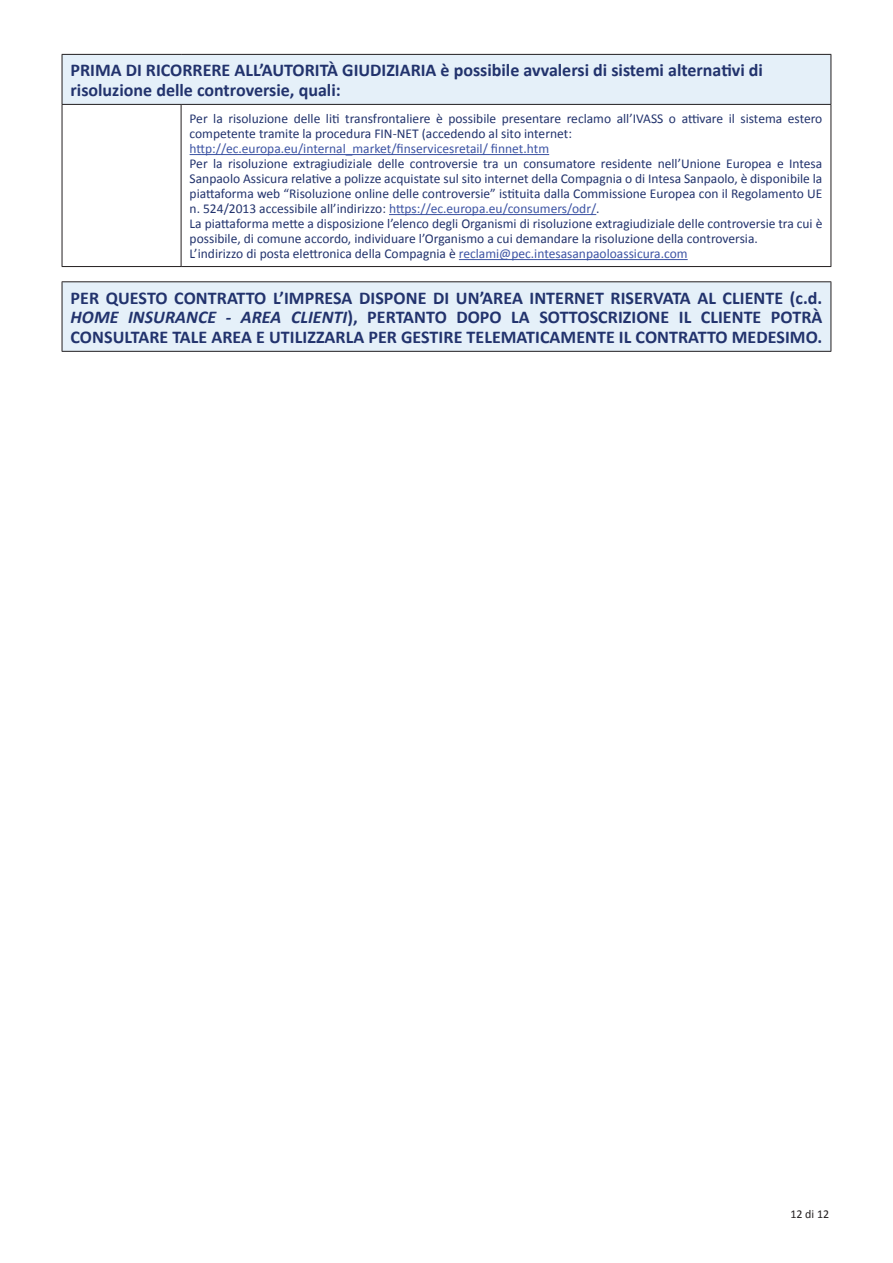
<style>
.page{position:relative;width:893px;height:1263px;background:#fff}
.page>*{position:absolute;margin:0;border:0;box-sizing:border-box;transform-origin:0 0}
.t1{font:700 18px/19.5px "Calibri";color:#22336d}
.t2{font:13.5px/15px "Calibri";color:#22336d}
.t3{font:13.5px "Calibri";color:#3d54a4}
.t4{font:12px "Calibri";color:#231f20}
.s1{color:#3d54a4}
.s2{font-style:italic}
</style>
<div class="page">
<div style="left:62px;top:54px;width:769px;height:50px;background:#e5f0f9"></div>
<hr style="left:62px;top:104px;width:119px;height:1px;background:#231f20">
<hr style="left:181px;top:104px;width:650px;height:1px;background:#231f20">
<hr style="left:62px;top:266px;width:119px;height:1px;background:#231f20">
<hr style="left:181px;top:266px;width:650px;height:1px;background:#231f20">
<hr style="left:62px;top:54px;width:119px;height:1px;background:#231f20">
<hr style="left:181px;top:54px;width:650px;height:1px;background:#231f20">
<hr style="left:62px;top:105px;width:1px;height:161px;background:#231f20">
<hr style="left:62px;top:55px;width:1px;height:49px;background:#231f20">
<hr style="left:181px;top:105px;width:1px;height:161px;background:#231f20">
<hr style="left:831px;top:105px;width:1px;height:161px;background:#231f20">
<hr style="left:831px;top:55px;width:1px;height:49px;background:#231f20">
<hr style="left:190px;top:154px;width:359px;height:1px;background:#3d54a4">
<hr style="left:389px;top:214px;width:207px;height:1px;background:#3d54a4">
<hr style="left:459px;top:259px;width:229px;height:1px;background:#3d54a4">
<div style="left:62px;top:282px;width:769px;height:69px;background:#e5f0f9"></div>
<hr style="left:62px;top:351px;width:769px;height:1px;background:#231f20">
<hr style="left:62px;top:281px;width:769px;height:1px;background:#231f20">
<hr style="left:62px;top:282px;width:1px;height:69px;background:#231f20">
<hr style="left:831px;top:282px;width:1px;height:69px;background:#231f20">
<h1 class="t1" style="left:71px;top:61px;width:694px">PRIMA DI RICORRERE ALL’AUTORITÀ GIUDIZIARIA è possibile avvalersi di sistemi alternativi di risoluzione delle controversie, quali:</h1>
<p class="t2" style="left:190px;top:111px;width:634px">Per la risoluzione delle liti transfrontaliere è possibile presentare reclamo all’IVASS o attivare il sistema estero competente tramite la procedura FIN-NET (accedendo al sito internet:</p>
<p class="t3" style="left:190px;top:140px;width:361px">http://ec.europa.eu/internal_market/finservicesretail/ finnet.htm</p>
<p class="t2" style="left:190px;top:156px;width:634px">Per la risoluzione extragiudiziale delle controversie tra un consumatore residente nell’Unione Europea e Intesa Sanpaolo Assicura relative a polizze acquistate sul sito internet della Compagnia o di Intesa Sanpaolo, è disponibile la piattaforma web “Risoluzione online delle controversie” istituita dalla Commissione Europea con il Regolamento UE n. 524/2013 accessibile all’indirizzo: <span class="s1">https://ec.europa.eu/consumers/odr/</span>.<br>La piattaforma mette a disposizione l’elenco degli Organismi di risoluzione extragiudiziale delle controversie tra cui è possibile, di comune accordo, individuare l’Organismo a cui demandare la risoluzione della controversia.<br>L’indirizzo di posta elettronica della Compagnia è <span class="s1">reclami@pec.intesasanpaoloassicura.com</span></p>
<p class="t1" style="left:71px;top:288px;width:753px;text-align:justify">PER QUESTO CONTRATTO L’IMPRESA DISPONE DI UN’AREA INTERNET RISERVATA AL CLIENTE (c.d.<br><span class="s2">HOME INSURANCE - AREA CLIENTI</span>), PERTANTO DOPO LA SOTTOSCRIZIONE IL CLIENTE POTRÀ CONSULTARE TALE AREA E UTILIZZARLA PER GESTIRE TELEMATICAMENTE IL CONTRATTO MEDESIMO.</p>
<p class="t4" style="left:790px;top:1206px;width:40px">12 di 12</p>
</div>
